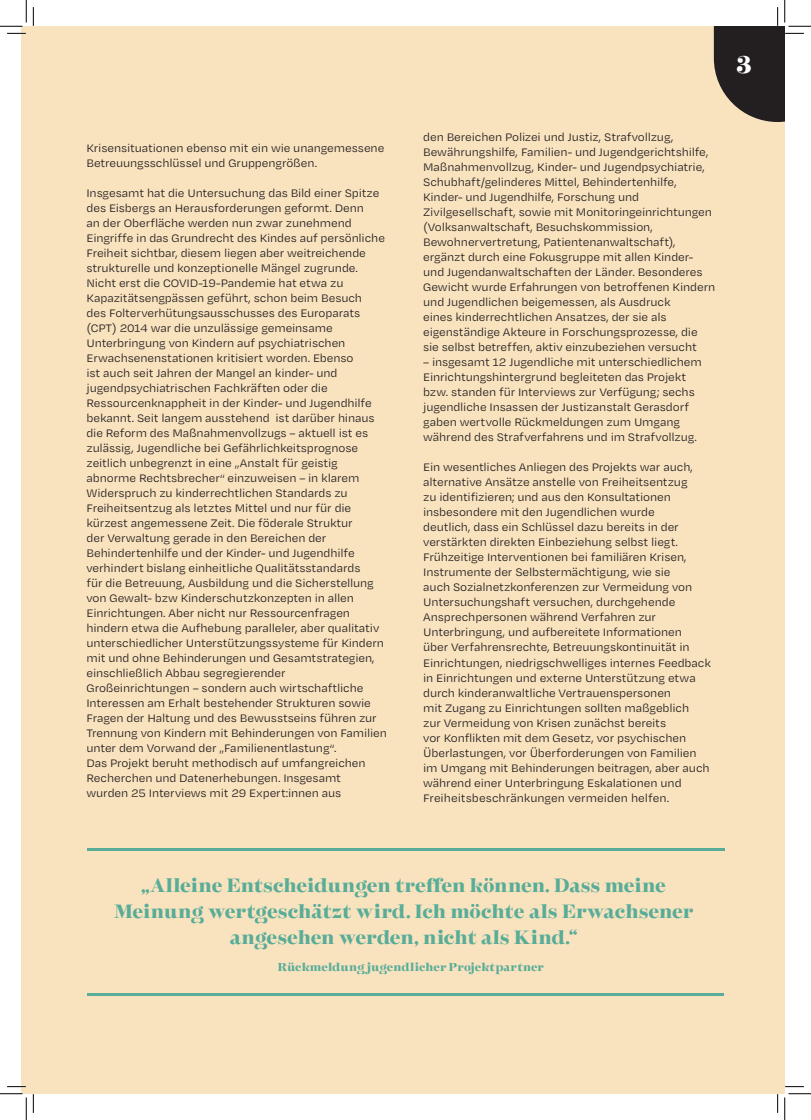
<style>
.page{position:relative;width:811px;height:1120px;background:#fff}
.page>*{position:absolute;margin:0;border:0;box-sizing:border-box;transform-origin:0 0}
.t1{font:900 25px "Temeraire Display";color:#fff}
.Headline__Black__90{font:900 18.75px/26.2px "Temeraire Display";letter-spacing:-.015em;color:#59ad98;text-align:center}
.Headline__Black__90-2{font:12.5px/15px "Degular Text";letter-spacing:-.01em;color:#231f20}
.Body_Text__10_Pt__le{font:12.5px/15px "Degular Text";letter-spacing:-.01em;color:#231f20}
.Headline__Black__90-3{font:900 11.25px "Temeraire Display";color:#59ad98}
</style>
<div class="page">
<div style="left:21px;top:26px;width:764px;height:1067px;background:#f9e3bf"></div>
<hr style="left:86px;top:848px;width:638px;height:2px;background:#59ad98">
<hr style="left:87px;top:993px;width:637px;height:2px;background:#59ad98">
<svg style="left:7px;top:33px;width:19px;height:1px"></svg>
<svg style="left:33px;top:7px;width:1px;height:19px"></svg>
<svg style="left:33px;top:1093px;width:1px;height:19px"></svg>
<svg style="left:777px;top:1093px;width:1px;height:19px"></svg>
<hr style="left:0;top:1092px;width:22px;height:2px;background:#fff">
<svg style="left:0;top:0;width:27px;height:27px"></svg>
<svg style="left:0;top:1093px;width:27px;height:26px"></svg>
<svg style="left:714px;top:0;width:97px;height:122px"></svg>
<svg style="left:784px;top:1093px;width:27px;height:26px"></svg>
<p class="Body_Text__10_Pt__le" style="left:86px;top:140px;width:299px">Krisensituationen ebenso mit ein wie unangemessene<br>Betreuungsschlüssel und Gruppengrößen.</p>
<p class="Body_Text__10_Pt__le" style="left:86px;top:185px;width:302px">Insgesamt hat die Untersuchung das Bild einer Spitze des Eisbergs an Herausforderungen geformt. Denn<br>an der Oberfläche werden nun zwar zunehmend Eingriffe in das Grundrecht des Kindes auf persönliche Freiheit sichtbar, diesem liegen aber weitreichende strukturelle und konzeptionelle Mängel zugrunde.<br>Nicht erst die COVID-19-Pandemie hat etwa zu Kapazitätsengpässen geführt, schon beim Besuch<br>des Folterverhütungsausschusses des Europarats (CPT) 2014 war die unzulässige gemeinsame Unterbringung von Kindern auf psychiatrischen Erwachsenenstationen kritisiert worden. Ebenso<br>ist auch seit Jahren der Mangel an kinder- und jugendpsychiatrischen Fachkräften oder die Ressourcenknappheit in der Kinder- und Jugendhilfe bekannt. Seit langem ausstehend ist darüber hinaus die Reform des Maßnahmenvollzugs – aktuell ist es zulässig, Jugendliche bei Gefährlichkeitsprognose zeitlich unbegrenzt in eine „Anstalt für geistig abnorme Rechtsbrecher“ einzuweisen – in klarem Widerspruch zu kinderrechtlichen Standards zu Freiheitsentzug als letztes Mittel und nur für die kürzest angemessene Zeit. Die föderale Struktur<br>der Verwaltung gerade in den Bereichen der Behindertenhilfe und der Kinder- und Jugendhilfe verhindert bislang einheitliche Qualitätsstandards<br>für die Betreuung, Ausbildung und die Sicherstellung von Gewalt- bzw Kinderschutzkonzepten in allen Einrichtungen. Aber nicht nur Ressourcenfragen hindern etwa die Aufhebung paralleler, aber qualitativ unterschiedlicher Unterstützungssysteme für Kindern mit und ohne Behinderungen und Gesamtstrategien, einschließlich Abbau segregierender Großeinrichtungen – sondern auch wirtschaftliche Interessen am Erhalt bestehender Strukturen sowie Fragen der Haltung und des Bewusstseins führen zur Trennung von Kindern mit Behinderungen von Familien unter dem Vorwand der „Familienentlastung“.</p>
<p class="Headline__Black__90-2" style="left:86px;top:755px;width:281px">Das Projekt beruht methodisch auf umfangreichen<br>Recherchen und Datenerhebungen. Insgesamt wurden 25 Interviews mit 29 Expert:innen aus</p>
<h1 class="t1" style="left:736px;top:48px;width:17px">3</h1>
<p class="Headline__Black__90-2" style="left:423px;top:129px;width:293px">den Bereichen Polizei und Justiz, Strafvollzug, Bewährungshilfe, Familien- und Jugendgerichtshilfe, Maßnahmenvollzug, Kinder- und Jugendpsychiatrie, Schubhaft/gelinderes Mittel, Behindertenhilfe, Kinder- und Jugendhilfe, Forschung und Zivilgesellschaft, sowie mit Monitoringeinrichtungen (Volksanwaltschaft, Besuchskommission, Bewohnervertretung, Patientenanwaltschaft), ergänzt durch eine Fokusgruppe mit allen Kinder&shy;und Jugendanwaltschaften der Länder. Besonderes Gewicht wurde Erfahrungen von betroffenen Kindern und Jugendlichen beigemessen, als Ausdruck<br>eines kinderrechtlichen Ansatzes, der sie als eigenständige Akteure in Forschungsprozesse, die sie selbst betreffen, aktiv einzubeziehen versucht</p>
<p class="Headline__Black__90-2" style="left:423px;top:354px;width:280px">– insgesamt 12 Jugendliche mit unterschiedlichem Einrichtungshintergrund begleiteten das Projekt bzw. standen für Interviews zur Verfügung; sechs jugendliche Insassen der Justizanstalt Gerasdorf gaben wertvolle Rückmeldungen zum Umgang während des Strafverfahrens und im Strafvollzug.</p>
<p class="Headline__Black__90-2" style="left:423px;top:459px;width:289px">Ein wesentliches Anliegen des Projekts war auch, alternative Ansätze anstelle von Freiheitsentzug<br>zu identifizieren; und aus den Konsultationen insbesondere mit den Jugendlichen wurde<br>deutlich, dass ein Schlüssel dazu bereits in der verstärkten direkten Einbeziehung selbst liegt.<br>Frühzeitige Interventionen bei familiären Krisen, Instrumente der Selbstermächtigung, wie sie<br>auch Sozialnetzkonferenzen zur Vermeidung von Untersuchungshaft versuchen, durchgehende Ansprechpersonen während Verfahren zur Unterbringung, und aufbereitete Informationen<br>über Verfahrensrechte, Betreuungskontinuität in Einrichtungen, niedrigschwelliges internes Feedback in Einrichtungen und externe Unterstützung etwa durch kinderanwaltliche Vertrauenspersonen<br>mit Zugang zu Einrichtungen sollten maßgeblich<br>zur Vermeidung von Krisen zunächst bereits<br>vor Konflikten mit dem Gesetz, vor psychischen Überlastungen, vor Überforderungen von Familien im Umgang mit Behinderungen beitragen, aber auch während einer Unterbringung Eskalationen und Freiheitsbeschränkungen vermeiden helfen.</p>
<p class="Headline__Black__90" style="left:114px;top:871px;width:581px">„Alleine Entscheidungen treffen können. Dass meine<br>Meinung wertgeschätzt wird. Ich möchte als Erwachsener angesehen werden, nicht als Kind.“</p>
<p class="Headline__Black__90-3" style="left:278px;top:959px;width:268px">Rückmeldung jugendlicher Projektpartner</p>
</div>
